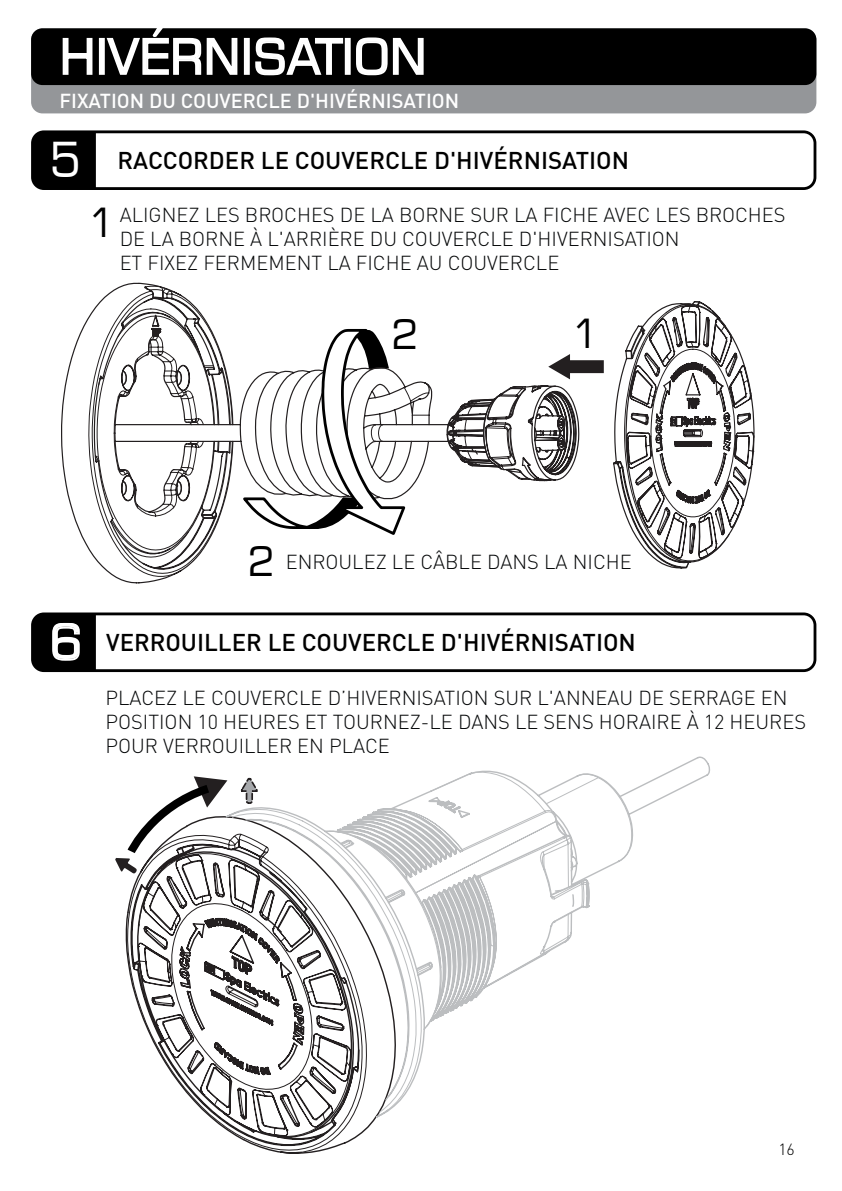
<style>
.page{position:relative;width:842px;height:1191px;background:#fff}
.page>*{position:absolute;margin:0;border:0;box-sizing:border-box;transform-origin:0 0}
.t1{font:48px "Square 721 BT";color:#fff}
.t2{font:40px "Square 721 BT";color:#000}
.t3{font:500 24px "DINOT";color:#000}
.t4{font:300 20px/24px "DINOT";color:#040607}
.t5{font:500 20px "DINOT";color:#fff}
.t6{font:300 16px "DINOT";color:#000}
.s1{font-family:"Square 721 BT";font-weight:400;font-size:48px;color:#fff}
</style>
<div class="page">
<svg style="left:88px;top:286px;width:666px;height:291px"></svg>
<svg style="left:548px;top:354px;width:56px;height:25px"></svg>
<svg style="left:224px;top:325px;width:221px;height:212px"></svg>
<svg style="left:127px;top:873px;width:240px;height:281px"></svg>
<svg style="left:224px;top:756px;width:486px;height:363px"></svg>
<svg style="left:232px;top:771px;width:400px;height:342px"></svg>
<svg style="left:241px;top:778px;width:17px;height:26px"></svg>
<svg style="left:115px;top:776px;width:112px;height:97px"></svg>
<div style="left:31px;top:28px;width:785px;height:85px;background:#949699;border-radius:11px"></div>
<div style="left:31px;top:28px;width:785px;height:57px;background:#000;border-radius:11px"></div>
<svg style="left:62px;top:37px;width:31px;height:38px"></svg>
<div style="left:99px;top:38px;width:6px;height:37px;border:2px solid #fff"></div>
<svg style="left:105px;top:28px;width:133px;height:47px"></svg>
<div style="left:244px;top:38px;width:6px;height:37px;border:2px solid #fff"></div>
<svg style="left:255px;top:37px;width:89px;height:39px"></svg>
<div style="left:345px;top:38px;width:6px;height:37px;border:2px solid #fff"></div>
<svg style="left:356px;top:37px;width:68px;height:39px"></svg>
<div style="left:35px;top:134px;width:61px;height:52px;background:#000"></div>
<div style="left:31px;top:130px;width:785px;height:60px;border:3px solid #000;border-radius:11px"></div>
<svg style="left:35px;top:616px;width:61px;height:52px;background:#232323"></svg>
<div style="left:31px;top:612px;width:785px;height:60px;border:3px solid #000;border-radius:11px"></div>
<h1 class="t1" style="left:59px;top:26px;width:369px">HIVÉRNISATION</h1>
<p class="t5" style="left:59px;top:88px;width:401px">FIXATION DU COUVERCLE D'HIVÉRNISATION</p>
<p class="t3" style="left:50px;top:145px;width:581px"><span class="s1">5</span> RACCORDER LE COUVERCLE D'HIVÉRNISATION</p>
<h2 class="t2" style="left:88px;top:197px;width:29px">1</h2>
<p class="t4" style="left:120px;top:203px;width:667px">ALIGNEZ LES BROCHES DE LA BORNE SUR LA FICHE AVEC LES BROCHES<br>DE LA BORNE À L'ARRIÈRE DU COUVERCLE D'HIVERNISATION<br>ET FIXEZ FERMEMENT LA FICHE AU COUVERCLE</p>
<h2 class="t2" style="left:391px;top:309px;width:29px">2</h2>
<h2 class="t2" style="left:571px;top:309px;width:29px">1</h2>
<h2 class="t2" style="left:247px;top:536px;width:29px">2</h2>
<p class="t4" style="left:286px;top:549px;width:347px">ENROULEZ LE CÂBLE DANS LA NICHE</p>
<p class="t3" style="left:50px;top:627px;width:588px"><span class="s1">6</span> VERROUILLER LE COUVERCLE D'HIVÉRNISATION</p>
<p class="t4" style="left:105px;top:685px;width:702px">PLACEZ LE COUVERCLE D’HIVERNISATION SUR L'ANNEAU DE SERRAGE EN<br>POSITION 10 HEURES ET TOURNEZ-LE DANS LE SENS HORAIRE À 12 HEURES<br>POUR VERROUILLER EN PLACE</p>
<p class="t6" style="left:778px;top:1139px;width:18px">16</p>
</div>
